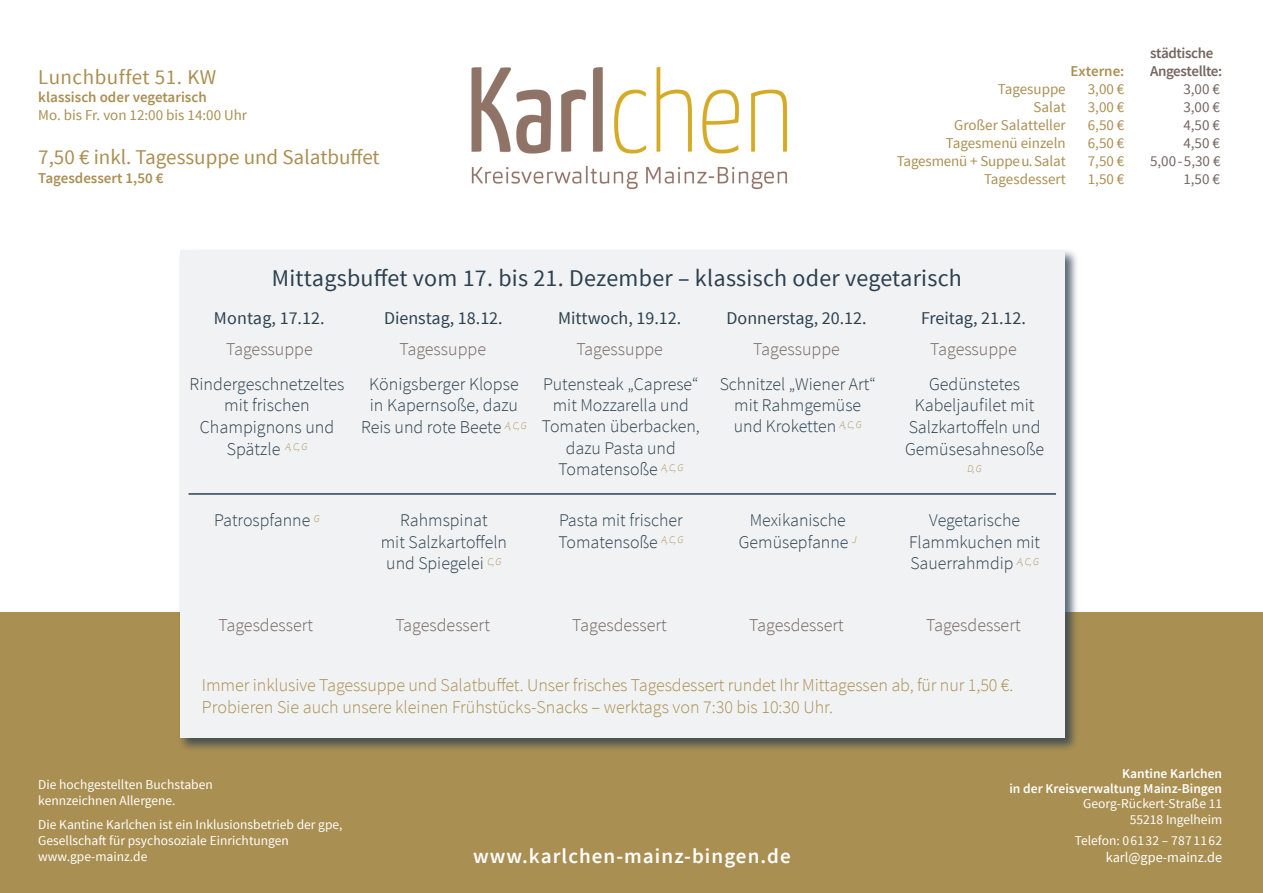
<style>
.page{position:relative;width:1263px;height:893px;background:#fff}
.page>*{position:absolute;margin:0;border:0;box-sizing:border-box;transform-origin:0 0}
.t1{font:24px "Source Sans Pro";letter-spacing:.01em;color:#2c4150}
.t2{font:21px "Source Sans Pro";color:#aa8f52}
.t3{font:600 21px "Source Sans Pro";letter-spacing:.05em;color:#fff}
.t4{font:21px "Source Sans Pro";letter-spacing:.025em;color:#aa8f52}
.t5{font:300 18px "Source Sans Pro";letter-spacing:-.005em;color:#aa8f52}
.t6{font:300 18px/21.6px "Source Sans Pro";color:#2c4150;text-align:center}
.t7{font:300 18px "Source Sans Pro";color:#756561}
.t8{font:18px "Source Sans Pro";color:#2c4150}
.t9{font:300 17.85px/21.5px "Source Sans Pro";color:#2c4150;text-align:center}
.t10{font:15px "Source Sans Pro";color:#aa8f52}
.t11{font:600 15px "Source Sans Pro";color:#aa8f52}
.t12{font:15px "Source Sans Pro";color:#756561}
.t13{font:600 15px "Source Sans Pro";letter-spacing:-.025em;color:#756561}
.t14{font:14.25px "Source Sans Pro";color:#fff}
.t15{font:13.5px "Source Sans Pro";color:#fff}
.t16{font:600 13.5px "Source Sans Pro";color:#fff}
.t17{font:13.5px "Source Sans Pro";letter-spacing:.02em;color:#fff}
.t18{font:italic 300 10.35px "Source Sans Pro";color:#aa8f52}
</style>
<div class="page">
<div style="left:0;top:612px;width:1263px;height:281px;background:#aa8f52"></div>
<div style="left:178px;top:248px;width:901px;height:505px;background:#2c4150;opacity:.8"></div>
<div style="left:180px;top:250px;width:884px;height:488px;background:#f1f2f3"></div>
<img style="left:471px;top:67px;width:317px;height:123px">
<hr style="left:189px;top:493px;width:867px;height:2px;background:#2c4150">
<p class="t4" style="left:38px;top:64px;width:179px">Lunchbuffet 51. KW</p>
<p class="t11" style="left:38px;top:88px;width:170px">klassisch oder vegetarisch</p>
<p class="t10" style="left:38px;top:106px;width:210px">Mo. bis Fr. von 12:00 bis 14:00 Uhr</p>
<p class="t2" style="left:38px;top:144px;width:343px">7,50 € inkl. Tagessuppe und Salatbuffet</p>
<p class="t11" style="left:38px;top:169px;width:127px">Tagesdessert 1,50 €</p>
<p class="t11" style="left:1070px;top:61px;width:55px">Externe:</p>
<p class="t10" style="left:1088px;top:79px;width:38px">3,00 €</p>
<p class="t10" style="left:1088px;top:97px;width:38px">3,00 €</p>
<p class="t10" style="left:1088px;top:115px;width:38px">6,50 €</p>
<p class="t10" style="left:1088px;top:133px;width:38px">6,50 €</p>
<p class="t10" style="left:1088px;top:151px;width:38px">7,50 €</p>
<p class="t10" style="left:1088px;top:169px;width:38px">1,50 €</p>
<p class="t10" style="left:998px;top:79px;width:69px">Tagesuppe</p>
<p class="t10" style="left:1033px;top:97px;width:34px">Salat</p>
<p class="t10" style="left:954px;top:115px;width:113px">Großer Salatteller</p>
<p class="t10" style="left:946px;top:133px;width:121px">Tagesmenü einzeln</p>
<p class="t10" style="left:897px;top:151px;width:170px">Tagesmenü + Suppe u. Salat</p>
<p class="t10" style="left:984px;top:169px;width:83px">Tagesdessert</p>
<p class="t13" style="left:1150px;top:43px;width:65px">städtische</p>
<p class="t13" style="left:1150px;top:61px;width:74px">Angestellte:</p>
<p class="t12" style="left:1183px;top:79px;width:38px">3,00 €</p>
<p class="t12" style="left:1183px;top:97px;width:38px">3,00 €</p>
<p class="t12" style="left:1183px;top:115px;width:38px">4,50 €</p>
<p class="t12" style="left:1183px;top:133px;width:38px">4,50 €</p>
<p class="t12" style="left:1150px;top:151px;width:72px">5,00 - 5,30 €</p>
<p class="t12" style="left:1183px;top:169px;width:38px">1,50 €</p>
<p class="t1" style="left:272px;top:263px;width:692px">Mittagsbuffet vom 17. bis 21. Dezember – klassisch oder vegetarisch</p>
<p class="t8" style="left:214px;top:306px;width:112px">Montag, 17.12.</p>
<p class="t8" style="left:384px;top:306px;width:120px">Dienstag, 18.12.</p>
<p class="t8" style="left:558px;top:306px;width:125px">Mittwoch, 19.12.</p>
<p class="t8" style="left:727px;top:306px;width:141px">Donnerstag, 20.12.</p>
<p class="t8" style="left:921px;top:306px;width:106px">Freitag, 21.12.</p>
<p class="t7" style="left:226px;top:339px;width:88px">Tagessuppe</p>
<p class="t7" style="left:399px;top:339px;width:88px">Tagessuppe</p>
<p class="t7" style="left:576px;top:339px;width:88px">Tagessuppe</p>
<p class="t7" style="left:753px;top:339px;width:88px">Tagessuppe</p>
<p class="t7" style="left:930px;top:339px;width:88px">Tagessuppe</p>
<p class="t6" style="left:190px;top:373px;width:156px">Rindergeschnetzeltes mit frischen</p>
<p class="t6" style="left:200px;top:416px;width:136px">Champignons und<br>Spätzle <sup>A,</sup> <sup>C,</sup> <sup>G</sup></p>
<p class="t6" style="left:369px;top:373px;width:151px">Königsberger Klopse</p>
<p class="t6" style="left:361px;top:395px;width:167px">in Kapernsoße, dazu<br>Reis und rote Beete <sup>A,</sup> <sup>C,</sup> <sup>G</sup></p>
<p class="t9" style="left:214px;top:510px;width:107px">Patrospfanne <sup>G</sup></p>
<p class="t9" style="left:400px;top:510px;width:89px">Rahmspinat</p>
<p class="t9" style="left:381px;top:531px;width:128px">mit Salzkartoffeln</p>
<p class="t9" style="left:386px;top:552px;width:117px">und Spiegelei <sup>C,</sup> <sup>G</sup></p>
<p class="t9" style="left:542px;top:373px;width:159px">Putensteak „Caprese“ mit Mozzarella und<br>Tomaten überbacken, dazu Pasta und</p>
<p class="t9" style="left:558px;top:459px;width:126px">Tomatensoße <sup>A,</sup> <sup>C,</sup> <sup>G</sup></p>
<p class="t9" style="left:559px;top:510px;width:125px">Pasta mit frischer</p>
<p class="t9" style="left:558px;top:531px;width:126px">Tomatensoße <sup>A,</sup> <sup>C,</sup> <sup>G</sup></p>
<p class="t9" style="left:720px;top:373px;width:157px">Schnitzel „Wiener Art“ mit Rahmgemüse</p>
<p class="t9" style="left:734px;top:416px;width:129px">und Kroketten <sup>A,</sup> <sup>C,</sup> <sup>G</sup></p>
<p class="t9" style="left:750px;top:510px;width:98px">Mexikanische</p>
<p class="t9" style="left:739px;top:531px;width:119px">Gemüsepfanne <sup>J</sup></p>
<p class="t6" style="left:929px;top:373px;width:92px">Gedünstetes</p>
<p class="t6" style="left:915px;top:395px;width:121px">Kabeljaufilet mit</p>
<p class="t6" style="left:905px;top:416px;width:140px;text-align:left">Salzkartoffeln und<br>Gemüsesahnesoße</p>
<p class="t18" style="left:967px;top:462px;width:16px">D, G</p>
<p class="t9" style="left:929px;top:510px;width:92px">Vegetarische</p>
<p class="t9" style="left:909px;top:531px;width:133px;text-align:left">Flammkuchen mit<br>Sauerrahmdip <sup>A,</sup> <sup>C,</sup> <sup>G</sup></p>
<p class="t7" style="left:218px;top:614px;width:96px">Tagesdessert</p>
<p class="t7" style="left:395px;top:614px;width:96px">Tagesdessert</p>
<p class="t7" style="left:572px;top:614px;width:96px">Tagesdessert</p>
<p class="t7" style="left:749px;top:614px;width:96px">Tagesdessert</p>
<p class="t7" style="left:926px;top:614px;width:96px">Tagesdessert</p>
<p class="t5" style="left:202px;top:674px;width:813px">Immer inklusive Tagessuppe und Salatbuffet. Unser frisches Tagesdessert rundet Ihr Mittagessen ab, für nur 1,50 €.</p>
<p class="t5" style="left:202px;top:696px;width:633px">Probieren Sie auch unsere kleinen Frühstücks-Snacks – werktags von 7:30 bis 10:30 Uhr.</p>
<p class="t15" style="left:38px;top:776px;width:176px">Die hochgestellten Buchstaben</p>
<p class="t15" style="left:38px;top:792px;width:139px">kennzeichnen Allergene.</p>
<p class="t15" style="left:38px;top:816px;width:306px">Die Kantine Karlchen ist ein Inklusionsbetrieb der gpe,</p>
<p class="t15" style="left:38px;top:832px;width:252px">Gesellschaft für psychosoziale Einrichtungen</p>
<p class="t15" style="left:38px;top:848px;width:111px">www.gpe-mainz.de</p>
<p class="t3" style="left:473px;top:843px;width:319px">www.karlchen-mainz-bingen.de</p>
<p class="t16" style="left:1122px;top:765px;width:102px">Kantine Karlchen</p>
<p class="t16" style="left:1009px;top:780px;width:214px">in der Kreisverwaltung Mainz-Bingen</p>
<p class="t15" style="left:1083px;top:795px;width:140px">Georg-Rückert-Straße 11</p>
<p class="t15" style="left:1130px;top:811px;width:94px">55218 Ingelheim</p>
<p class="t17" style="left:1075px;top:832px;width:149px">Telefon: 06132 – 7871162</p>
<p class="t14" style="left:1106px;top:848px;width:118px">karl@gpe-mainz.de</p>
</div>
